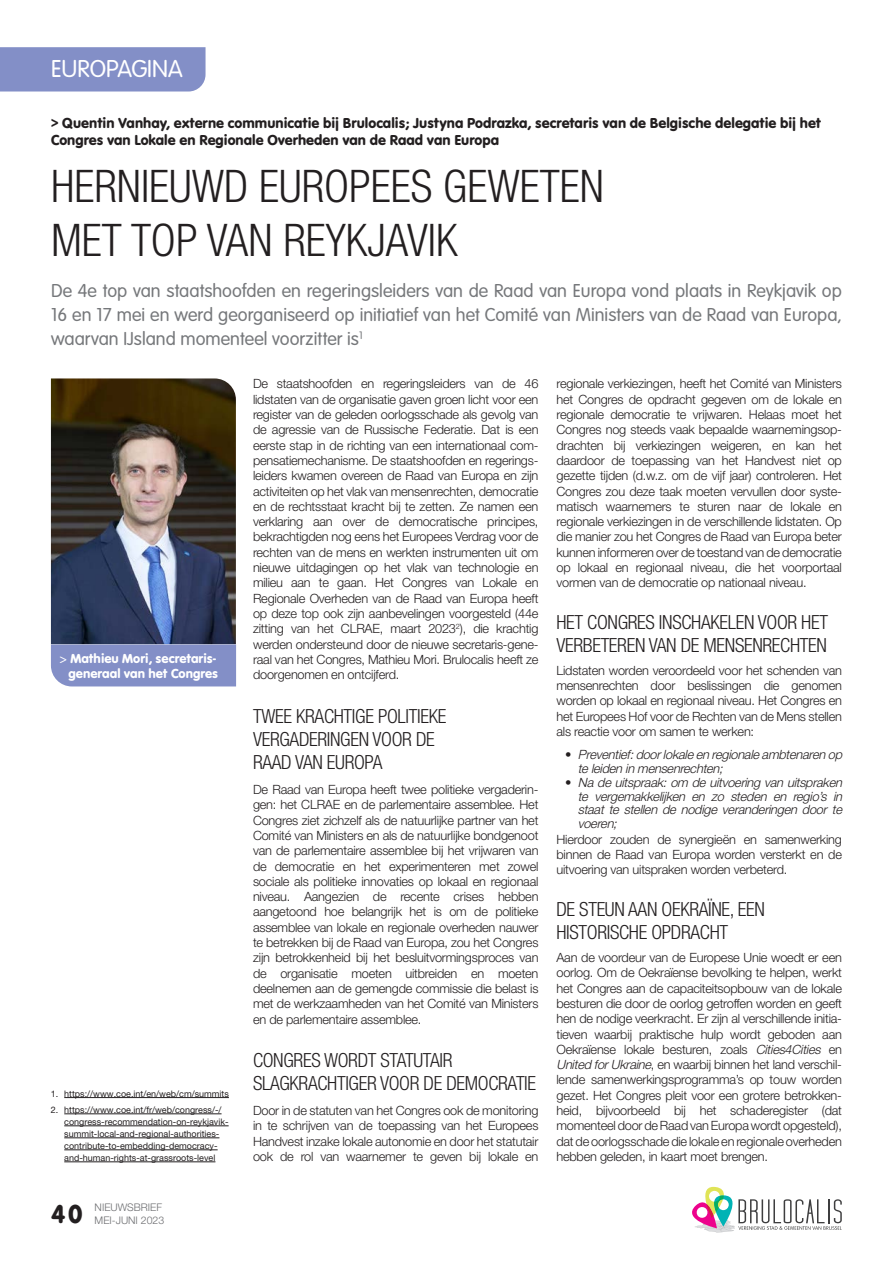
<style>
.page{position:relative;width:893px;height:1263px;background:#fff}
.page>*{position:absolute;margin:0;border:0;box-sizing:border-box;transform-origin:0 0}
.t1{font:300 condensed 45px/54px "Helvetica Neue LT Pro";color:#231f20}
.t2{font:27px "VAG Rundschrift D";color:#231f20}
.t3{font:300 25.5px "VAG Rundschrift D";color:#fff}
.t4{font:300 condensed 19.5px/23.4px "Helvetica Neue LT Pro";letter-spacing:-.015em;color:#231f20}
.t5{font:300 19.5px/24px "VAG Rundschrift D";color:#76787b;text-align:justify}
.t6{font:15px/16.5px "VAG Rundschrift D";color:#231f20}
.t7{font:13.5px/15px "VAG Rundschrift D";color:#fff;text-align:right}
.t8{font:300 12.75px/15.3px "Helvetica Neue LT Pro";letter-spacing:-.015em;color:#231f20;text-align:justify}
.t9{font:italic 300 12.75px/13.5px "Helvetica Neue LT Pro";color:#231f20}
.t10{font:300 10.5px "Helvetica Neue LT Pro";color:#6c6d70}
.t11{font:9px/12px "Helvetica Neue LT Pro";color:#231f20}
.s1{font-style:normal}
.s2{font-style:italic}
.s3{font-weight:300}
</style>
<div class="page">
<hr style="left:64px;top:1097px;width:165px;height:1px;background:#231f20">
<hr style="left:64px;top:1113px;width:158px;height:1px;background:#231f20">
<hr style="left:64px;top:1125px;width:165px;height:1px;background:#231f20">
<hr style="left:64px;top:1137px;width:155px;height:1px;background:#231f20">
<hr style="left:64px;top:1149px;width:154px;height:1px;background:#231f20">
<hr style="left:64px;top:1161px;width:151px;height:1px;background:#231f20">
<img style="left:51px;top:378px;width:185px;height:266px">
<div style="left:51px;top:644px;width:185px;height:42px;background:#838fc7"></div>
<svg style="left:692px;top:1187px;width:150px;height:46px"></svg>
<div style="left:0;top:47px;width:206px;height:45px;background:#838fc7"></div>
<h3 class="t3" style="left:51px;top:55px;width:133px">EUROPAGINA</h3>
<p class="t6" style="left:51px;top:115px;width:772px">&gt; Quentin Vanhay, externe communicatie bij Brulocalis; Justyna Podrazka, secretaris van de Belgische delegatie bij het<br>Congres van Lokale en Regionale Overheden van de Raad van Europa</p>
<h1 class="t1" style="left:51px;top:159px;width:554px">HERNIEUWD EUROPEES GEWETEN<br>MET TOP VAN REYKJAVIK</h1>
<p class="t5" style="left:51px;top:279px;width:792px">De 4e top van staatshoofden en regeringsleiders van de Raad van Europa vond plaats in Reykjavik op 16 en 17 mei en werd georganiseerd op initiatief van het Comité van Ministers van de Raad van Europa, waarvan IJsland momenteel voorzitter is<sup>1</sup></p>
<p class="t8" style="left:253px;top:376px;width:287px">De staatshoofden en regeringsleiders van de 46 lidstaten van de organisatie gaven groen licht voor een register van de geleden oorlogsschade als gevolg van de agressie van de Russische Federatie. Dat is een eerste stap in de richting van een internationaal com&shy;pensatiemechanisme. De staatshoofden en regerings&shy;leiders kwamen overeen de Raad van Europa en zijn activiteiten op het vlak van mensenrechten, democratie en de rechtsstaat kracht bij te zetten. Ze namen een verklaring aan over de democratische principes, bekrachtigden nog eens het Europees Verdrag voor de rechten van de mens en werkten instrumenten uit om nieuwe uitdagingen op het vlak van technologie en milieu aan te gaan. Het Congres van Lokale en Regionale Overheden van de Raad van Europa heeft op deze top ook zijn aanbevelingen voorgesteld (44e zitting van het CLRAE, maart 2023<sup>2</sup>), die krachtig werden ondersteund door de nieuwe secretaris-gene&shy;raal van het Congres, Mathieu Mori. Brulocalis heeft ze doorgenomen en ontcijferd.</p>
<h3 class="t4" style="left:253px;top:704px;width:195px">TWEE KRACHTIGE POLITIEKE<br>VERGADERINGEN VOOR DE<br>RAAD VAN EUROPA</h3>
<p class="t8" style="left:253px;top:781px;width:287px">De Raad van Europa heeft twee politieke vergaderin&shy;gen: het CLRAE en de parlementaire assemblee. Het Congres ziet zichzelf als de natuurlijke partner van het Comité van Ministers en als de natuurlijke bondgenoot van de parlementaire assemblee bij het vrijwaren van de democratie en het experimenteren met zowel sociale als politieke innovaties op lokaal en regionaal niveau. Aangezien de recente crises hebben aangetoond hoe belangrijk het is om de politieke assemblee van lokale en regionale overheden nauwer te betrekken bij de Raad van Europa, zou het Congres zijn betrokkenheid bij het besluitvormingsproces van de organisatie moeten uitbreiden en moeten deelnemen aan de gemengde commissie die belast is met de werkzaamheden van het Comité van Ministers en de parlementaire assemblee.</p>
<h3 class="t4" style="left:253px;top:1048px;width:285px">CONGRES WORDT STATUTAIR<br>SLAGKRACHTIGER VOOR DE DEMOCRATIE</h3>
<p class="t8" style="left:253px;top:1102px;width:287px">Door in de statuten van het Congres ook de monitoring in te schrijven van de toepassing van het Europees Handvest inzake lokale autonomie en door het statutair ook de rol van waarnemer te geven bij lokale en</p>
<p class="t8" style="left:556px;top:376px;width:287px">regionale verkiezingen, heeft het Comité van Ministers het Congres de opdracht gegeven om de lokale en regionale democratie te vrijwaren. Helaas moet het Congres nog steeds vaak bepaalde waarnemingsop&shy;drachten bij verkiezingen weigeren, en kan het daardoor de toepassing van het Handvest niet op gezette tijden (d.w.z. om de vijf jaar) controleren. Het Congres zou deze taak moeten vervullen door syste&shy;matisch waarnemers te sturen naar de lokale en regionale verkiezingen in de verschillende lidstaten. Op die manier zou het Congres de Raad van Europa beter kunnen informeren over de toestand van de democratie op lokaal en regionaal niveau, die het voorportaal vormen van de democratie op nationaal niveau.</p>
<h3 class="t4" style="left:556px;top:610px;width:273px">HET CONGRES INSCHAKELEN VOOR HET<br>VERBETEREN VAN DE MENSENRECHTEN</h3>
<p class="t8" style="left:556px;top:662px;width:287px">Lidstaten worden veroordeeld voor het schenden van mensenrechten door beslissingen die genomen worden op lokaal en regionaal niveau. Het Congres en het Europees Hof voor de Rechten van de Mens stellen als reactie voor om samen te werken:</p>
<p class="t9" style="left:578px;top:747px;width:269px;text-indent:-13px"><span class="s1">•</span> Preventief:doorlokale en regionale ambtenaren op te leiden in mensenrechten;</p>
<p class="t9" style="left:578px;top:775px;width:269px;text-align:justify;text-indent:-13px"><span class="s1">•</span> Na de uitspraak:om de uitvoering van uitspraken te vergemakkelijken en zo steden en regio’s in staat te stellen de nodige veranderingen door te voeren;</p>
<p class="t8" style="left:556px;top:831px;width:287px">Hierdoor zouden de synergieën en samenwerking binnen de Raad van Europa worden versterkt en de uitvoering van uitspraken worden verbeterd.</p>
<h3 class="t4" style="left:556px;top:897px;width:210px">DE STEUN AAN OEKRAÏNE, EEN<br>HISTORISCHE OPDRACHT</h3>
<p class="t8" style="left:556px;top:949px;width:287px">Aan de voordeur van de Europese Unie woedt er een oorlog. Om de Oekraïense bevolking te helpen, werkt het Congres aan de capaciteitsopbouw van de lokale besturen die door de oorlog getroffen worden en geeft hen de nodige veerkracht. Er zijn al verschillende initia&shy;tieven waarbij praktische hulp wordt geboden aan Oekraïense lokale besturen, zoals <span class="s2">Cities4Cities</span> en <span class="s2">United forUkraine</span>, en waarbij binnen het land verschil&shy;lende samenwerkingsprogramma’s op touw worden gezet. Het Congres pleit voor een grotere betrokken&shy;heid, bijvoorbeeld bij het schaderegister (dat momenteel door de Raad van Europa wordt opgesteld), dat de oorlogsschade die lokale en regionale overheden hebben geleden, in kaart moet brengen.</p>
<p class="t7" style="left:59px;top:651px;width:160px"><span class="s3">&gt;</span> Mathieu Mori, secretaris&shy;generaal van het Congres</p>
<p class="t11" style="left:51px;top:1087px;width:180px">1. https://www.coe.int/en/web/cm/summits</p>
<p class="t11" style="left:64px;top:1103px;width:166px;text-indent:-14px">2. https://www.coe.int/fr/web/congress/-/ congress-recommendation-on-reykjavik&shy;summit-local-and-regional-authorities&shy;contribute-to-embedding-democracy&shy;and-human-rights-at-grassroots-level</p>
<p class="t10" style="left:95px;top:1201px;width:69px">NIEUWSBRIEF</p>
<h2 class="t2" style="left:51px;top:1198px;width:34px">40</h2>
<p class="t10" style="left:95px;top:1213px;width:33px">Mei-Juni</p>
<p class="t10" style="left:141px;top:1213px;width:25px">2023</p>
</div>
